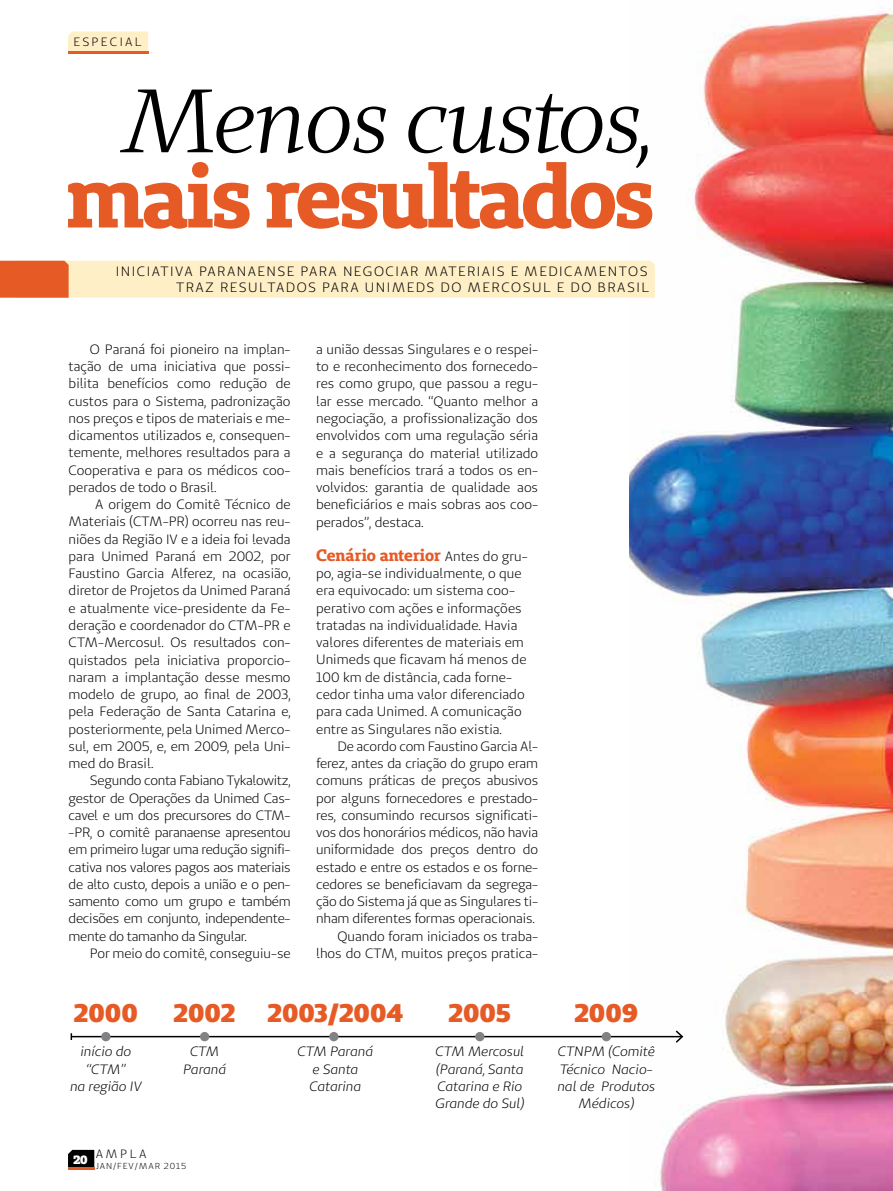
<style>
.page{position:relative;width:893px;height:1191px;background:#fff}
.page>*{position:absolute;margin:0;border:0;box-sizing:border-box;transform-origin:0 0}
.t1{font:italic 89.55px "Unimed Serif";letter-spacing:-.035em;color:#000}
.t2{font:700 87.15px "Unimed Slab";letter-spacing:-.04em;color:#e65a25}
.t3{font:900 25.5px "Unimed Sans";color:#e65a25}
.t4{font:700 16.5px "Unimed Slab";color:#e65a25}
.t5{font:13.5px/17.2px "Unimed Sans";color:#000;text-align:justify}
.t6{font:italic 13.5px/17.2px "Unimed Sans";color:#000;text-align:center}
.t7{font:12px "Unimed Sans";color:#000}
.t8{font:900 12px "Unimed Slab";color:#fff}
.t9{font:8.7px "Unimed Sans";color:#000}
.s1{font-family:"Unimed Sans";font-weight:400;font-size:13.5px;color:#000}
</style>
<div class="page">
<svg style="left:68px;top:1149px;width:26px;height:18px"></svg>
<hr style="left:68px;top:1167px;width:26px;height:2px;background:#e65a25">
<div style="left:68px;top:32px;width:80px;height:19px;background:#ffefc6"></div>
<hr style="left:68px;top:51px;width:80px;height:2px;background:#e65a25">
<img style="left:629px;top:9px;width:264px;height:1182px">
<svg style="left:0;top:261px;width:655px;height:37px;background:#fcdfb5"></svg>
<hr style="left:71px;top:1036px;width:611px;height:1px;background:#000">
<svg style="left:674px;top:1029px;width:10px;height:15px"></svg>
<div style="left:101px;top:1032px;width:10px;height:9px;background:#808285;border-radius:50%"></div>
<div style="left:200px;top:1032px;width:9px;height:9px;background:#808285;border-radius:50%"></div>
<div style="left:329px;top:1032px;width:10px;height:9px;background:#808285;border-radius:50%"></div>
<div style="left:475px;top:1032px;width:9px;height:9px;background:#808285;border-radius:50%"></div>
<div style="left:602px;top:1032px;width:9px;height:9px;background:#808285;border-radius:50%"></div>
<p class="t7" style="left:73px;top:34px;width:10px">especial</p>
<h1 class="t1" style="left:121px;top:64px;width:535px">Menos custos,</h1>
<h2 class="t2" style="left:66px;top:139px;width:590px">mais resultados</h2>
<p class="t5" style="left:116px;top:263px;width:14px">Iniciativa</p>
<p class="t5" style="left:199px;top:263px;width:11px">paranaense</p>
<p class="t5" style="left:301px;top:263px;width:10px">para</p>
<p class="t5" style="left:343px;top:263px;width:41px">negociar</p>
<p class="t5" style="left:425px;top:263px;width:10px">materiais</p>
<p class="t5" style="left:511px;top:263px;width:25px">e medicamentos</p>
<p class="t5" style="left:176px;top:279px;width:11px">tra</p>
<p class="t5" style="left:205px;top:279px;width:26px">z resultados</p>
<p class="t5" style="left:322px;top:279px;width:10px">para</p>
<p class="t5" style="left:365px;top:279px;width:22px">Unimeds</p>
<p class="t5" style="left:441px;top:279px;width:11px">do</p>
<p class="t5" style="left:468px;top:279px;width:26px">Mercosul</p>
<p class="t5" style="left:557px;top:279px;width:25px">e do</p>
<p class="t5" style="left:598px;top:279px;width:19px">Brasil</p>
<p class="t5" style="left:69px;top:340px;width:223px;text-indent:21px">O Paraná foi pioneiro na implan&shy;tação de uma iniciativa que possi&shy;bilita benefícios como redução de custos para o Sistema, padronização nos preços e tipos de materiais e me&shy;dicamentos utilizados e, consequen&shy;temente, melhores resultados para a Cooperativa e para os médicos coo&shy;perados de todo o Brasil.</p>
<p class="t5" style="left:69px;top:496px;width:223px;text-indent:26px">A origem do Comitê Técnico de Materiais (CTM-PR) ocorreu nas reu&shy;niões da Região IV e a ideia foi levada para Unimed Paraná em 2002, por Faustino Garcia Alferez, na ocasião, diretor de Projetos da Unimed Paraná e atualmente vice-presidente da Fe&shy;deração e coordenador do CTM-PR e CTM-Mercosul. Os resultados con&shy;quistados pela iniciativa proporcio&shy;naram a implantação desse mesmo modelo de grupo, ao final de 2003, pela Federação de Santa Catarina e, posteriormente, pela Unimed Merco&shy;sul, em 2005, e, em 2009, pela Uni&shy;med do Brasil.</p>
<p class="t5" style="left:69px;top:772px;width:223px;text-indent:21px">Segundo conta Fabiano Tykalowitz, gestor de Operações da Unimed Cas&shy;cavel e um dos precursores do CTM--PR, o comitê paranaense apresentou em primeiro lugar uma redução signifi&shy;cativa nos valores pagos aos materiais de alto custo, depois a união e o pen&shy;samento como um grupo e também decisões em conjunto, independente&shy;mente do tamanho da Singular.</p>
<p class="t5" style="left:90px;top:944px;width:202px">Por meio do comitê, conseguiu-se</p>
<p class="t5" style="left:316px;top:340px;width:223px">a união dessas Singulares e o respei&shy;to e reconhecimento dos fornecedo&shy;res como grupo, que passou a regu&shy;lar esse mercado. “Quanto melhor a negociação, a profissionalização dos envolvidos com uma regulação séria e a segurança do material utilizado mais benefícios trará a todos os en&shy;volvidos: garantia de qualidade aos beneficiários e mais sobras aos coo&shy;perados”, destaca.</p>
<p class="t4" style="left:316px;top:544px;width:213px">Cenário anterior <span class="s1">Antes do gru-</span></p>
<p class="t5" style="left:316px;top:564px;width:212px;text-align:left">po, agia-se individualmente, o que era equivocado: um sistema coo&shy;perativo com ações e informações tratadas na individualidade. Havia valores diferentes de materiais em Unimeds que ficavam há menos de 100 km de distância, cada forne&shy;cedor tinha uma valor diferenciado para cada Unimed. A comunicação entre as Singulares não existia.</p>
<p class="t5" style="left:316px;top:737px;width:223px;text-align:right">De acordo com Faustino Garcia Al&shy;ferez, antes da criação do grupo eram comuns práticas de preços abusivos por alguns fornecedores e prestado&shy;res, consumindo recursos significati&shy;vos dos honorários médicos, não havia uniformidade dos preços dentro do estado e entre os estados e os forne&shy;cedores se beneficiavam da segrega&shy;ção do Sistema já que as Singulares ti&shy;nham diferentes formas operacionais.<br>Quando foram iniciados os traba&shy;lhos do CTM, muitos preços pratica-</p>
<h3 class="t3" style="left:74px;top:995px;width:65px">2000</h3>
<p class="t6" style="left:70px;top:1043px;width:73px">início do “CTM”<br>na região IV</p>
<h3 class="t3" style="left:173px;top:995px;width:64px">2002</h3>
<p class="t6" style="left:183px;top:1043px;width:45px">CTM<br>Paraná</p>
<p class="t8" style="left:73px;top:1151px;width:16px">20</p>
<p class="t7" style="left:96px;top:1146px;width:12px">ampla</p>
<p class="t9" style="left:96px;top:1160px;width:7px">jan</p>
<p class="t9" style="left:113px;top:1160px;width:11px">/fev</p>
<p class="t9" style="left:135px;top:1160px;width:12px">/mar</p>
<p class="t9" style="left:164px;top:1160px;width:24px">2015</p>
<h3 class="t3" style="left:268px;top:995px;width:137px">2003/2004</h3>
<p class="t6" style="left:298px;top:1043px;width:77px">CTM Paraná e Santa<br>Catarina</p>
<h3 class="t3" style="left:448px;top:995px;width:64px">2005</h3>
<p class="t6" style="left:435px;top:1043px;width:90px;text-align:left">CTM Mercosul (Paraná, Santa<br>Catarina e Rio<br>Grande do Sul)</p>
<h3 class="t3" style="left:574px;top:995px;width:65px">2009</h3>
<p class="t6" style="left:557px;top:1042px;width:99px">CTNPM (Comitê<br>Técnico Nacio&shy;nal de Produtos<br>Médicos)</p>
</div>
